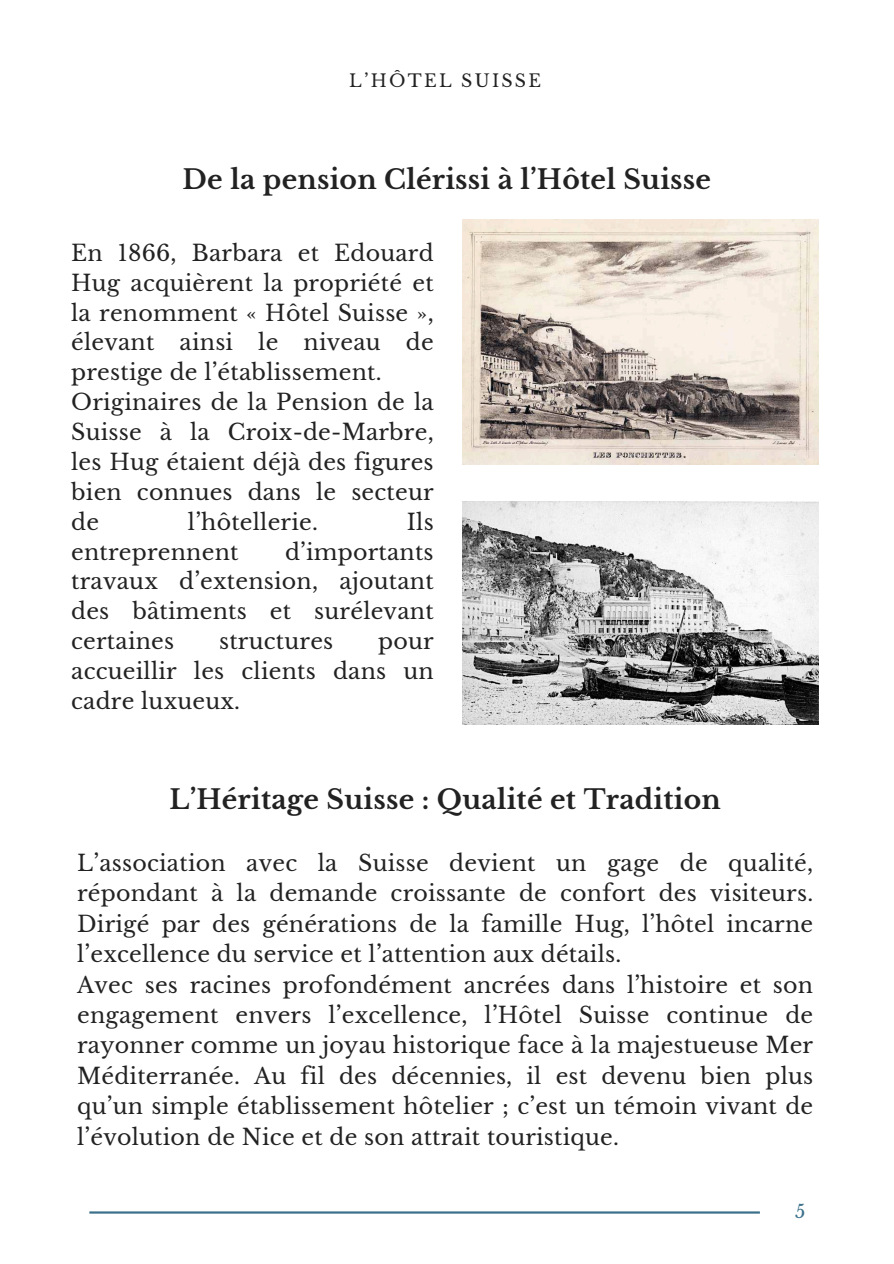
<style>
.page{position:relative;width:894px;height:1264px;background:#fff}
.page>*{position:absolute;margin:0;border:0;box-sizing:border-box;transform-origin:0 0}
.t1{font:700 26.55px "Libre Baskerville";letter-spacing:.01em;color:#222}
.t2{font:22.05px/29.8px "Libre Baskerville";letter-spacing:.01em;color:#222}
.t3{font:18px "Libre Baskerville";color:#3d718b}
.t4{font:17.4px "Libre Baskerville";letter-spacing:.13em;color:#222}
</style>
<div class="page">
<img style="left:462px;top:501px;width:356px;height:223px">
<img style="left:462px;top:219px;width:356px;height:246px">
<hr style="left:89px;top:1211px;width:670px;height:2px;background:#3d718b">
<p class="t4" style="left:349px;top:70px;width:193px">L’HÔTEL SUISSE</p>
<p class="t1" style="left:182px;top:163px;width:530px">De la pension Clérissi à l’Hôtel Suisse</p>
<p class="t2" style="left:71px;top:238px;width:364px">En 1866, Barbara et Edouard<br>Hug acquièrent la propriété et la renomment « Hôtel Suisse », élevant ainsi le niveau de prestige de l’établissement.<br>Originaires de la Pension de la<br>Suisse à la Croix-de-Marbre, les Hug étaient déjà des figures bien connues dans le secteur de</p>
<p class="t2" style="left:188px;top:507px;width:131px">l’hôtellerie.</p>
<p class="t2" style="left:407px;top:507px;width:28px">Ils</p>
<p class="t2" style="left:71px;top:537px;width:169px">entreprennent</p>
<p class="t2" style="left:71px;top:537px;width:364px;text-align:justify;text-indent:214px">d’importants travaux d’extension, ajoutant des bâtiments et surélevant certaines</p>
<p class="t2" style="left:219px;top:626px;width:116px">structures</p>
<p class="t2" style="left:71px;top:626px;width:364px;text-align:justify;text-indent:307px">pour accueillir les clients dans un cadre luxueux.</p>
<p class="t1" style="left:169px;top:783px;width:552px">L’Héritage Suisse : Qualité et Tradition</p>
<p class="t2" style="left:77px;top:848px;width:737px;line-height:30.5px">L’association avec la Suisse devient un gage de qualité, répondant à la demande croissante de confort des visiteurs.<br>Dirigé par des générations de la famille Hug, l’hôtel incarne l’excellence du service et l’attention aux détails.<br>Avec ses racines profondément ancrées dans l’histoire et son engagement envers l’excellence, l’Hôtel Suisse continue de rayonner comme un joyau historique face à la majestueuse Mer Méditerranée. Au fil des décennies, il est devenu bien plus qu’un simple établissement hôtelier ; c’est un témoin vivant de l’évolution de Nice et de son attrait touristique.</p>
<p class="t3" style="left:794px;top:1200px;width:12px">5</p>
</div>
